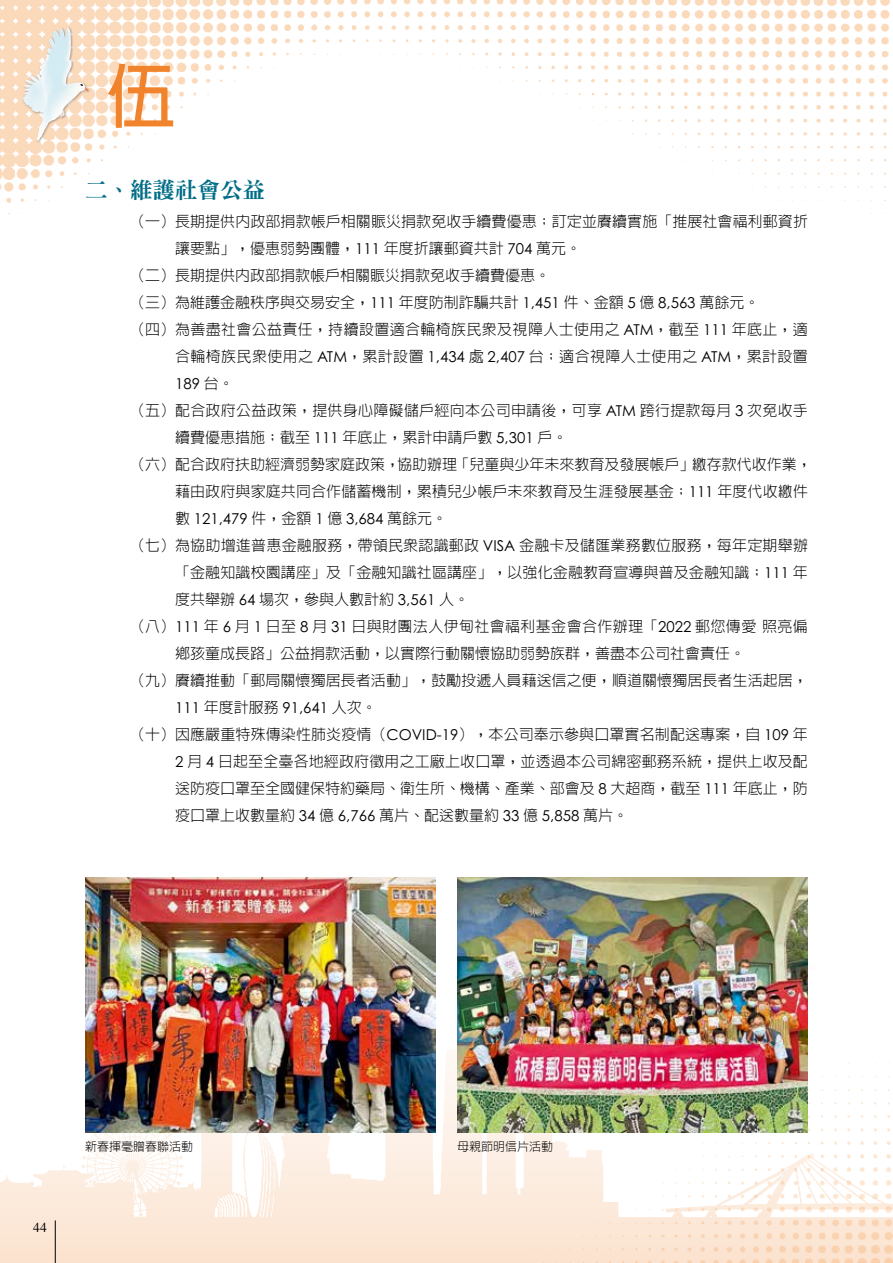
<style>
.page{position:relative;width:893px;height:1263px;background:#fff}
.page>*{position:absolute;margin:0;border:0;box-sizing:border-box;transform-origin:0 0}
.t1{font:22.5px "DF Ming Std W9";color:#006d87}
.t2{font:300 15px/27px "AR Hei B5";letter-spacing:.005em;color:#000;text-align:justify}
.t3{font:300 15px "AR Hei B5";letter-spacing:.025em;color:#000}
.t4{font:15px "Century Gothic";color:#000}
.t5{font:13.5px "Times";color:#000}
.t6{font:300 12px "AR Hei B5";color:#000}
.s1{font-family:"Century Gothic";font-weight:400}
.s2{font-family:"AR Hei B5";font-weight:300}
</style>
<div class="page">
<img style="left:0;top:0;width:890px;height:214px">
<div style="left:22px;top:26px;width:69px;height:118px;background:#000;opacity:.3"></div>
<img style="left:20px;top:74px;width:16px;height:39px">
<img style="left:36px;top:28px;width:52px;height:113px">
<svg style="left:78px;top:84px;width:10px;height:7px"></svg>
<svg style="left:108px;top:64px;width:65px;height:64px"></svg>
<img style="left:0;top:1050px;width:893px;height:213px">
<hr style="left:55px;top:1220px;width:1px;height:43px;background:#000">
<img style="left:85px;top:877px;width:351px;height:255px">
<img style="left:457px;top:877px;width:351px;height:255px">
<h1 class="t1" style="left:85px;top:178px;width:181px">二、維護社會公益</h1>
<p class="t2" style="left:130px;top:208px;width:679px">（一）長期提供內政部捐款帳戶相關賑災捐款免收手續費優惠；訂定並賡續實施「推展社會福利郵資折</p>
<p class="t2" style="left:175px;top:235px;width:408px">讓要點」，優惠弱勢團體，<span class="s1">111</span> 年度折讓郵資共計 <span class="s1">704</span> 萬元。</p>
<p class="t2" style="left:130px;top:262px;width:421px">（二）長期提供內政部捐款帳戶相關賑災捐款免收手續費優惠。</p>
<p class="t2" style="left:130px;top:289px;width:631px">（三）為維護金融秩序與交易安全，<span class="s1">111</span> 年度防制詐騙共計 <span class="s1">1,451</span> 件、金額 <span class="s1">5</span> 億 <span class="s1">8,563</span> 萬餘元。</p>
<p class="t3" style="left:130px;top:322px;width:679px">（四）為善盡社會公益責任，持續設置適合輪椅族民眾及視障人士使用之 <span class="s1">ATM</span>，截至 <span class="s1">111</span> 年底止，適</p>
<p class="t3" style="left:175px;top:349px;width:634px">合輪椅族民眾使用之 <span class="s1">ATM</span>，累計設置 <span class="s1">1,434</span> 處 <span class="s1">2,407</span> 台；適合視障人士使用之 <span class="s1">ATM</span>，累計設置</p>
<p class="t4" style="left:175px;top:375px;width:60px">189 <span class="s2">台。</span></p>
<p class="t2" style="left:130px;top:397px;width:679px">（五）配合政府公益政策，提供身心障礙儲戶經向本公司申請後，可享 <span class="s1">ATM</span> 跨行提款每月 <span class="s1">3</span> 次免收手</p>
<p class="t2" style="left:175px;top:424px;width:394px">續費優惠措施；截至 <span class="s1">111</span> 年底止，累計申請戶數 <span class="s1">5,301</span> 戶。</p>
<p class="t2" style="left:130px;top:451px;width:683px">（六）配合政府扶助經濟弱勢家庭政策，協助辦理「兒童與少年未來教育及發展帳戶」繳存款代收作業，</p>
<p class="t2" style="left:175px;top:478px;width:634px">藉由政府與家庭共同合作儲蓄機制，累積兒少帳戶未來教育及生涯發展基金；<span class="s1">111</span> 年度代收繳件</p>
<p class="t4" style="left:175px;top:510px;width:274px"><span class="s2">數</span> 121,479 <span class="s2">件，金額</span> 1 <span class="s2">億</span> 3,684 <span class="s2">萬餘元。</span></p>
<p class="t2" style="left:130px;top:532px;width:679px">（七）為協助增進普惠金融服務，帶領民眾認識郵政 <span class="s1">VISA</span> 金融卡及儲匯業務數位服務，每年定期舉辦</p>
<p class="t2" style="left:175px;top:559px;width:634px">「金融知識校園講座」及「金融知識社區講座」，以強化金融教育宣導與普及金融知識；<span class="s1">111</span> 年</p>
<p class="t2" style="left:175px;top:586px;width:296px">度共舉辦 <span class="s1">64</span> 場次，參與人數計約 <span class="s1">3,561</span> 人。</p>
<p class="t3" style="left:130px;top:619px;width:679px">（八） <span class="s1">111</span> 年 <span class="s1">6</span> 月 <span class="s1">1</span> 日至 <span class="s1">8</span> 月 <span class="s1">31</span> 日與財團法人伊甸社會福利基金會合作辦理「<span class="s1">2022</span> 郵您傳愛照亮偏</p>
<p class="t2" style="left:175px;top:640px;width:572px">鄉孩童成長路」公益捐款活動，以實際行動關懷協助弱勢族群，善盡本公司社會責任。</p>
<p class="t2" style="left:130px;top:667px;width:679px">（九）賡續推動「郵局關懷獨居長者活動」，鼓勵投遞人員藉送信之便，順道關懷獨居長者生活起居，</p>
<p class="t4" style="left:175px;top:699px;width:203px">111 <span class="s2">年度計服務</span> 91,641 <span class="s2">人次。</span></p>
<p class="t2" style="left:175px;top:721px;width:634px;text-indent:-45px">（十）因應嚴重特殊傳染性肺炎疫情（<span class="s1">COVID-19</span>），本公司奉示參與口罩實名制配送專案，自 <span class="s1">109</span> 年<span class="s1">2</span> 月 <span class="s1">4</span> 日起至全臺各地經政府徵用之工廠上收口罩，並透過本公司綿密郵務系統，提供上收及配送防疫口罩至全國健保特約藥局、衛生所、機構、產業、部會及 <span class="s1">8</span> 大超商，截至 <span class="s1">111</span> 年底止，防疫口罩上收數量約 <span class="s1">34</span> 億 <span class="s1">6,766</span> 萬片、配送數量約 <span class="s1">33</span> 億 <span class="s1">5,858</span> 萬片。</p>
<p class="t5" style="left:33px;top:1214px;width:15px">44</p>
<p class="t6" style="left:85px;top:1141px;width:109px">新春揮毫贈春聯活動</p>
<p class="t6" style="left:457px;top:1141px;width:97px">母親節明信片活動</p>
</div>
